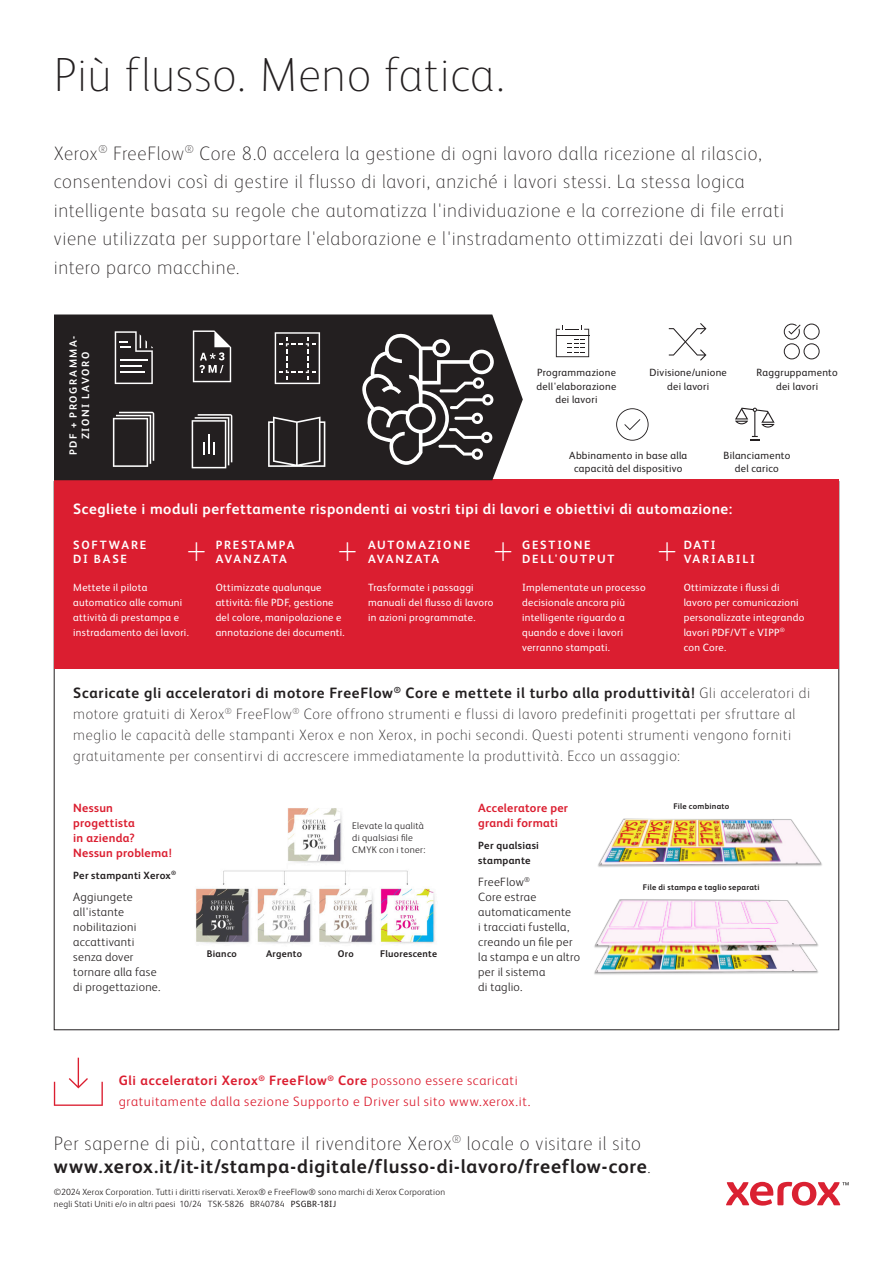
<style>
.page{position:relative;width:893px;height:1263px;background:#fff}
.page>*{position:absolute;margin:0;border:0;box-sizing:border-box;transform-origin:0 0}
.t1{font:100 48px "Xerox Sans";letter-spacing:.015em;color:#231f20}
.t2{font:100 43.5px "Xerox Sans";color:#fff}
.t3{font:100 19.5px/28.5px "Xerox Sans";letter-spacing:.035em;color:#231f20}
.t4{font:100 15px/21px "Xerox Sans";letter-spacing:.04em;color:#231f20}
.t5{font:700 15px "Xerox Sans";letter-spacing:.035em;color:#fff}
.t6{font:300 13.5px/21px "Xerox Sans";letter-spacing:.05em;color:#db1e30}
.t7{font:300 12px/15px "Xerox Sans";letter-spacing:.025em;color:#231f20}
.t8{font:700 12px/14.4px "Xerox Sans";letter-spacing:.145em;color:#fff}
.t9{font:700 12px/15px "Xerox Sans";letter-spacing:.025em;color:#db1e30}
.t10{font:10.5px/15px "Xerox Sans";letter-spacing:.025em;color:#fff}
.t11{font:10.5px/13.5px "Xerox Sans";letter-spacing:.025em;color:#231f20;text-align:center}
.t12{font:700 10.5px/15px "Xerox Sans";letter-spacing:.025em;color:#231f20}
.t13{font:700 10.5px/12.6px "Xerox Sans";letter-spacing:.15em;color:#fff;text-align:center}
.t14{font:300 9.6px/11.6px "Xerox Sans";letter-spacing:.03em;color:#231f20}
.t15{font:700 9.6px "Xerox Sans";letter-spacing:.03em;color:#231f20}
.t16{font:300 9px/12px "Xerox Sans";letter-spacing:.02em;color:#231f20}
.t17{font:700 8.1px "Xerox Sans";letter-spacing:.03em;color:#231f20}
.s1{font-weight:700}
.s2{font-weight:400}
</style>
<div class="page">
<svg style="left:726px;top:1182px;width:123px;height:23px"></svg>
<svg style="left:54px;top:1058px;width:49px;height:48px"></svg>
<img style="left:196px;top:808px;width:239px;height:136px">
<div style="left:54px;top:479px;width:785px;height:189px;background:#db1e30"></div>
<svg style="left:54px;top:314px;width:469px;height:166px;background:#302c2d"></svg>
<img style="left:594px;top:899px;width:225px;height:76px">
<img style="left:595px;top:668px;width:234px;height:199px">
<svg style="left:362px;top:333px;width:132px;height:132px;background:#504d4e"></svg>
<svg style="left:275px;top:332px;width:45px;height:52px;background:#4c4949"></svg>
<svg style="left:268px;top:417px;width:57px;height:50px;background:#4f4c4c"></svg>
<svg style="left:115px;top:331px;width:38px;height:53px;background:#555253"></svg>
<svg style="left:192px;top:414px;width:40px;height:54px;background:#585556"></svg>
<svg style="left:113px;top:412px;width:41px;height:55px;background:#514e4e"></svg>
<svg style="left:193px;top:330px;width:38px;height:52px"></svg>
<svg style="left:669px;top:323px;width:37px;height:38px"></svg>
<svg style="left:616px;top:408px;width:33px;height:33px"></svg>
<svg style="left:556px;top:325px;width:33px;height:32px"></svg>
<svg style="left:735px;top:408px;width:40px;height:32px"></svg>
<svg style="left:784px;top:324px;width:36px;height:35px"></svg>
<h1 class="t1" style="left:54px;top:43px;width:452px">Più flusso. Meno fatica.</h1>
<p class="t3" style="left:54px;top:138px;width:740px">Xerox<sup>®</sup> FreeFlow<sup>®</sup> Core 8.0 accelera la gestione di ogni lavoro dalla ricezione al rilascio, consentendovi così di gestire il flusso di lavori, anziché i lavori stessi. La stessa logica intelligente basata su regole che automatizza l'individuazione e la correzione di file errati viene utilizzata per supportare l'elaborazione e l'instradamento ottimizzati dei lavori su un intero parco macchine.</p>
<p class="t13" style="left:66px;top:455px;width:121px;rotate:-90deg">PDF + PROGRAMMA-<br>ZIONI LAVORO</p>
<p class="t11" style="left:537px;top:365px;width:81px">Programmazione dell'elaborazione dei lavori</p>
<p class="t11" style="left:650px;top:365px;width:79px">Divisione/unione dei lavori</p>
<p class="t11" style="left:757px;top:365px;width:83px">Raggruppamento dei lavori</p>
<p class="t11" style="left:569px;top:448px;width:120px">Abbinamento in base alla capacità del dispositivo</p>
<p class="t11" style="left:723px;top:448px;width:68px">Bilanciamento del carico</p>
<p class="t5" style="left:73px;top:499px;width:660px">Scegliete i moduli perfettamente rispondenti ai vostri tipi di lavori e obiettivi di automazione:</p>
<p class="t8" style="left:73px;top:537px;width:75px">SOFTWARE<br>DI BASE</p>
<p class="t8" style="left:216px;top:537px;width:80px">PRESTAMPA<br>AVANZATA</p>
<p class="t10" style="left:216px;top:579px;width:131px">Ottimizzate qualunque attività: file PDF, gestione del colore, manipolazione e annotazione dei documenti.</p>
<p class="t8" style="left:368px;top:537px;width:104px">AUTOMAZIONE<br>AVANZATA</p>
<p class="t10" style="left:368px;top:579px;width:127px">Trasformate i passaggi manuali del flusso di lavoro in azioni programmate.</p>
<p class="t8" style="left:522px;top:537px;width:94px">GESTIONE<br>DELL'OUTPUT</p>
<p class="t10" style="left:522px;top:579px;width:125px">Implementate un processo decisionale ancora più intelligente riguardo a quando e dove i lavori verranno stampati.</p>
<p class="t8" style="left:684px;top:537px;width:73px">DATI<br>VARIABILI</p>
<p class="t10" style="left:684px;top:579px;width:122px">Ottimizzate i flussi di lavoro per comunicazioni personalizzate integrando lavori PDF/VT e VIPP<sup>®<br></sup>con Core.</p>
<h2 class="t2" style="left:186px;top:520px;width:23px">+</h2>
<h2 class="t2" style="left:337px;top:520px;width:23px">+</h2>
<h2 class="t2" style="left:492px;top:520px;width:23px">+</h2>
<h2 class="t2" style="left:656px;top:520px;width:23px">+</h2>
<p class="t10" style="left:73px;top:579px;width:117px">Mettete il pilota automatico alle comuni attività di prestampa e instradamento dei lavori.</p>
<p class="t4" style="left:73px;top:682px;width:739px"><span class="s1">Scaricate gli acceleratori di motore FreeFlow</span><sup>®</sup> <span class="s1">Core e mettete il turbo alla produttività!</span> Gli acceleratori di motore gratuiti di Xerox<sup>®</sup> FreeFlow<sup>®</sup> Core offrono strumenti e flussi di lavoro predefiniti progettati per sfruttare al meglio le capacità delle stampanti Xerox e non Xerox, in pochi secondi. Questi potenti strumenti vengono forniti gratuitamente per consentirvi di accrescere immediatamente la produttività. Ecco un assaggio:</p>
<p class="t9" style="left:73px;top:800px;width:100px">Nessun progettista<br>in azienda?<br>Nessun problema!</p>
<p class="t12" style="left:73px;top:867px;width:104px">Per stampanti Xerox<sup>®</sup></p>
<p class="t7" style="left:73px;top:888px;width:89px">Aggiungete all'istante nobilitazioni accattivanti senza dover tornare alla fase di progettazione.</p>
<p class="t14" style="left:352px;top:820px;width:75px">Elevate la qualità di qualsiasi file<br>CMYK con i toner:</p>
<p class="t15" style="left:207px;top:947px;width:32px">Bianco</p>
<p class="t15" style="left:266px;top:947px;width:38px">Argento</p>
<p class="t15" style="left:338px;top:947px;width:17px">Oro</p>
<p class="t15" style="left:380px;top:947px;width:59px">Fluorescente</p>
<p class="t9" style="left:478px;top:800px;width:91px">Acceleratore per grandi formati</p>
<p class="t12" style="left:478px;top:837px;width:62px">Per qualsiasi stampante</p>
<p class="t7" style="left:478px;top:873px;width:104px">FreeFlow<sup>®<br></sup>Core estrae automaticamente<br>i tracciati fustella, creando un file per la stampa e un altro per il sistema<br>di taglio.</p>
<p class="t17" style="left:673px;top:801px;width:57px">File combinato</p>
<p class="t17" style="left:643px;top:881px;width:118px">File di stampa e taglio separati</p>
<p class="t6" style="left:119px;top:1069px;width:413px"><span class="s1">Gli acceleratori Xerox</span><sup>®</sup> <span class="s1">FreeFlow</span><sup>®</sup> <span class="s1">Core</span> possono essere scaricati gratuitamente dalla sezione Supporto e Driver sul sito www.xerox.it.</p>
<p class="t3" style="left:54px;top:1130px;width:599px;line-height:23.4px">Per saperne di più, contattare il rivenditore Xerox<sup>®</sup> locale o visitare il sito <span class="s1">www.xerox.it/it-it/stampa-digitale/flusso-di-lavoro/freeflow-core</span>.</p>
<p class="t16" style="left:54px;top:1186px;width:393px">©2024 Xerox Corporation. Tutti i diritti riservati. Xerox® e FreeFlow® sono marchi di Xerox Corporation negli Stati Uniti e/o in altri paesi 10/24 TSK-5826 BR40784 <span class="s2">PSGBR-18IJ</span></p>
</div>
